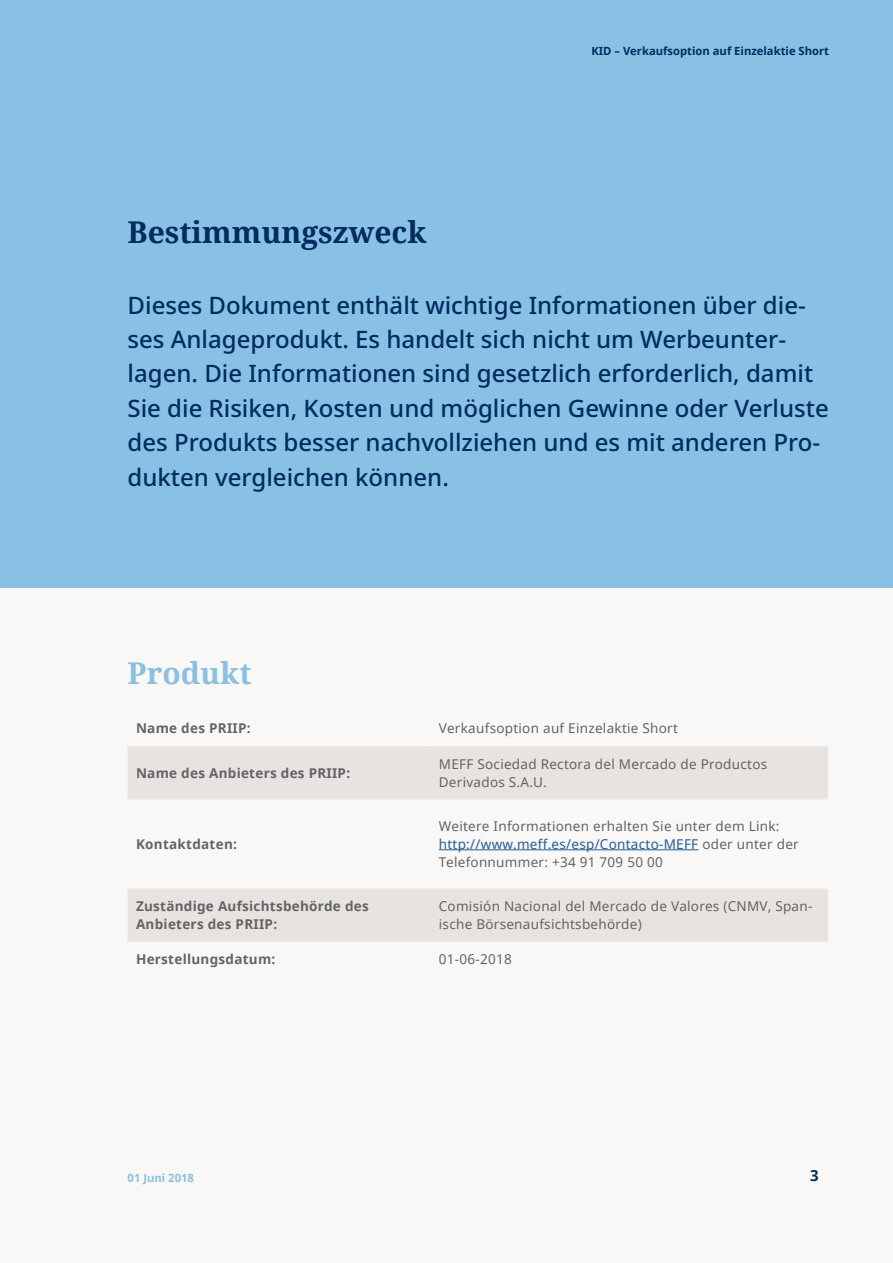
<style>
.page{position:relative;width:893px;height:1263px;background:#fff}
.page>*{position:absolute;margin:0;border:0;box-sizing:border-box;transform-origin:0 0}
.t1{font:700 30px "Noto Serif";color:#002c5f}
.t2{font:700 30px "Noto Serif";color:#88c1e4}
.t3{font:500 24px/34.5px "Noto Sans";color:#002c5f}
.t4{font:700 15px "Noto Sans";color:#002c5f}
.t5{font:13.5px/18px "Noto Sans";letter-spacing:.02em;color:#636466}
.t6{font:700 13.5px/18px "Noto Sans";letter-spacing:.02em;color:#636466}
.t7{font:700 11.25px "Noto Sans";color:#002c5f}
.t8{font:700 11.25px "Noto Sans";color:#88c1e4}
.s1{color:#215e9e}
</style>
<div class="page">
<div style="left:0;top:0;width:893px;height:588px;background:#88c1e4"></div>
<div style="left:0;top:588px;width:893px;height:675px;background:#f9f8f6"></div>
<svg style="left:128px;top:746px;width:302px;height:196px;fill:#e6e3e0"></svg>
<svg style="left:430px;top:746px;width:398px;height:196px;fill:#e6e3e0"></svg>
<hr style="left:439px;top:849px;width:260px;height:1px;background:#215e9e">
<h1 class="t1" style="left:128px;top:211px;width:300px">Bestimmungszweck</h1>
<p class="t7" style="left:591px;top:43px;width:239px">KID – Verkaufsoption auf Einzelaktie Short</p>
<p class="t3" style="left:128px;top:288px;width:703px">Dieses Dokument enthält wichtige Informationen über die&shy;ses Anlageprodukt. Es handelt sich nicht um Werbeunter&shy;lagen. Die Informationen sind gesetzlich erforderlich, damit Sie die Risiken, Kosten und möglichen Gewinne oder Verluste des Produkts besser nachvollziehen und es mit anderen Pro&shy;dukten vergleichen können.</p>
<h1 class="t2" style="left:128px;top:652px;width:125px">Produkt</h1>
<p class="t6" style="left:136px;top:719px;width:116px">Name des PRIIP:</p>
<p class="t5" style="left:439px;top:719px;width:241px">Verkaufsoption auf Einzelaktie Short</p>
<p class="t6" style="left:136px;top:763px;width:216px">Name des Anbieters des PRIIP:</p>
<p class="t5" style="left:439px;top:754px;width:330px">MEFF Sociedad Rectora del Mercado de Productos<br>Derivados S.A.U.</p>
<p class="t6" style="left:136px;top:834px;width:102px">Kontaktdaten:</p>
<p class="t5" style="left:439px;top:816px;width:361px">Weitere Informationen erhalten Sie unter dem Link: <span class="s1">http://www.meff.es/esp/Contacto-MEFF</span> oder unter der<br>Telefonnummer: +34 91 709 50 00</p>
<p class="t6" style="left:136px;top:897px;width:234px">Zuständige Aufsichtsbehörde des<br>Anbieters des PRIIP:</p>
<p class="t5" style="left:439px;top:897px;width:375px">Comisión Nacional del Mercado de Valores (CNMV, Span&shy;ische Börsenaufsichtsbehörde)</p>
<p class="t6" style="left:136px;top:950px;width:141px">Herstellungsdatum:</p>
<p class="t5" style="left:439px;top:950px;width:74px">01-06-2018</p>
<p class="t8" style="left:128px;top:1170px;width:68px">01 Juni 2018</p>
<p class="t4" style="left:810px;top:1165px;width:10px">3</p>
</div>
